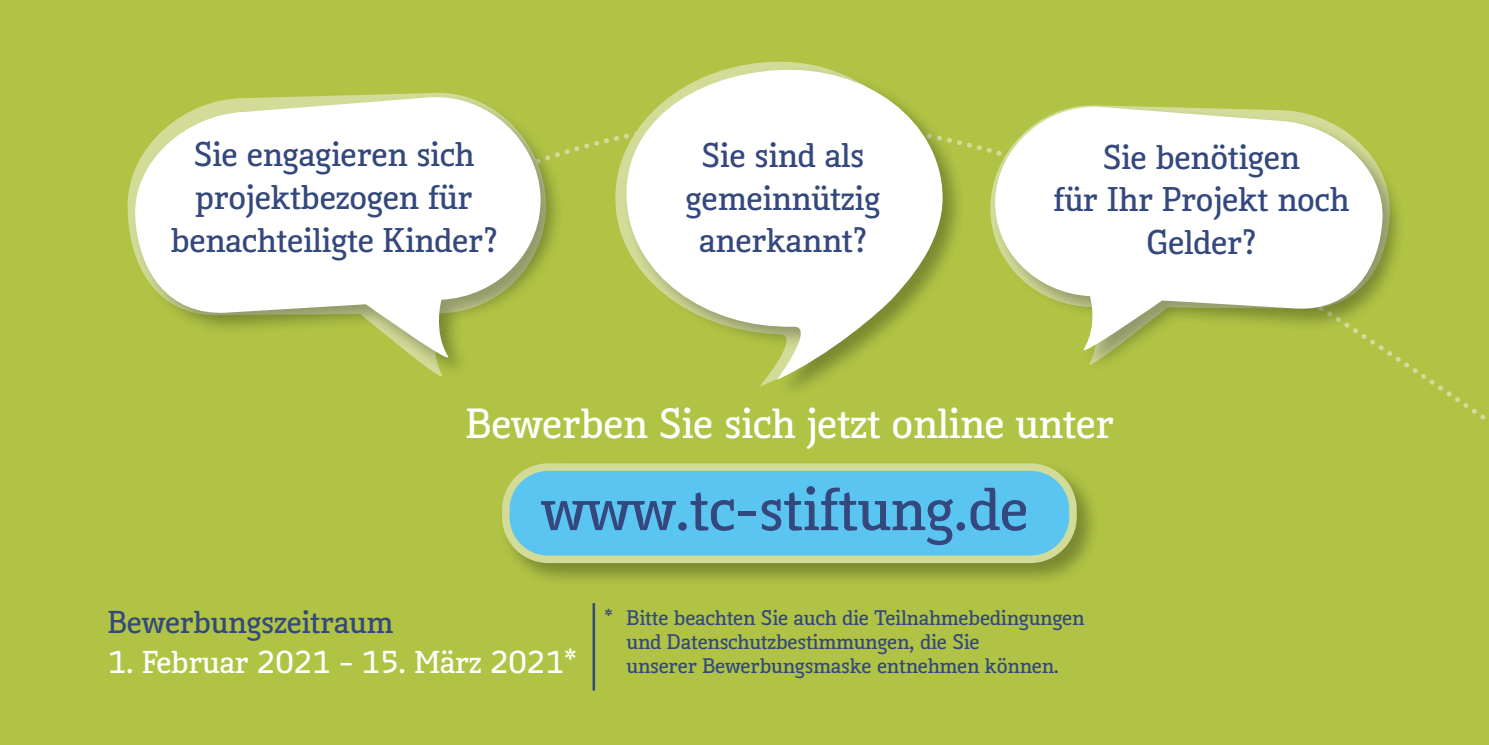
<style>
.page{position:relative;width:1489px;height:745px;background:#fff}
.page>*{position:absolute;margin:0;border:0;box-sizing:border-box;transform-origin:0 0}
.t1{font:700 57.5px "Kofi Pure Serif";color:#34487d}
.t2{font:700 40px "Kofi Pure Serif";color:#fff}
.t3{font:700 32.5px/42.5px "Kofi Pure Serif";color:#34487d;text-align:center}
.t4{font:700 30px "Kofi Pure Serif";color:#fff}
.t5{font:700 30px "Kofi Pure Serif";color:#34487d}
.t6{font:700 20px/24px "Kofi Pure Serif";color:#34487d}
</style>
<div class="page">
<div style="left:0;top:0;width:1488px;height:744px;background:#b0c345"></div>
<hr style="left:1488px;top:0;width:1px;height:744px;background:#b0c345">
<div style="left:498px;top:459px;width:601px;height:127px;background:#000;opacity:.3"></div>
<div style="left:506px;top:467px;width:566px;height:92px;background:#5bc5f2;border-radius:43px"></div>
<div style="left:502px;top:463px;width:574px;height:99px;border:8px solid #d2db97;border-radius:43px"></div>
<div style="left:131px;top:93px;width:432px;height:287px;background:#000;opacity:.3"></div>
<svg style="left:132px;top:94px;width:411px;height:274px;fill:#fff"></svg>
<div style="left:991px;top:103px;width:414px;height:269px;background:#000;opacity:.3"></div>
<svg style="left:992px;top:104px;width:392px;height:256px;fill:#fff"></svg>
<svg style="left:615px;top:62px;width:196px;height:174px"></svg>
<div style="left:623px;top:66px;width:343px;height:335px;background:#000;opacity:.3"></div>
<svg style="left:622px;top:65px;width:321px;height:314px;fill:#fff"></svg>
<hr style="left:592px;top:602px;width:3px;height:88px;background:#34487d">
<p class="t3" style="left:171px;top:133px;width:328px">Sie engagieren sich projektbezogen für benachteiligte Kinder?</p>
<p class="t3" style="left:685px;top:134px;width:196px">Sie sind als gemeinnützig anerkannt?</p>
<p class="t3" style="left:1053px;top:136px;width:297px">Sie benötigen<br>für Ihr Projekt noch<br>Gelder?</p>
<p class="t2" style="left:466px;top:395px;width:649px">Bewerben Sie sich jetzt online unter</p>
<h1 class="t1" style="left:541px;top:469px;width:488px">www.tc-stiftung.de</h1>
<p class="t5" style="left:108px;top:600px;width:286px">Bewerbungszeitraum</p>
<p class="t4" style="left:108px;top:640px;width:471px">1. Februar 2021 – 15. März 2021*</p>
<p class="t6" style="left:626px;top:605px;width:459px;text-indent:-22px">* Bitte beachten Sie auch die Teilnahmebedingungen und Datenschutzbestimmungen, die Sie<br>unserer Bewerbungsmaske entnehmen können.</p>
</div>
